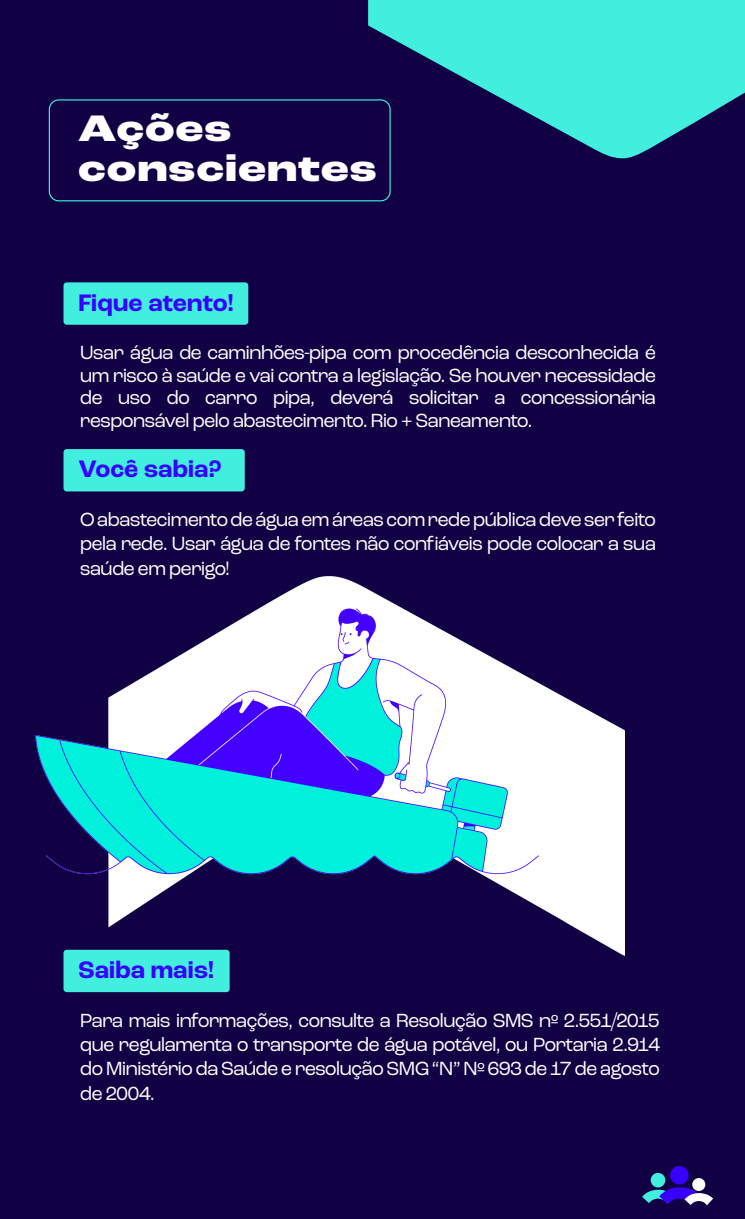
<style>
.page{position:relative;width:745px;height:1219px;background:#fff}
.page>*{position:absolute;margin:0;border:0;box-sizing:border-box;transform-origin:0 0}
.t1{font:800 expanded 38.62px/39.8px "Roc Grotesk";letter-spacing:.025em;color:#fff}
.t2{font:700 25px "Roc Grotesk";letter-spacing:.005em;color:#3700ff}
.t3{font:20px/24.2px "Roc Grotesk";letter-spacing:-.05em;color:#fff;text-align:justify}
</style>
<div class="page">
<div style="left:0;top:0;width:744px;height:1218px;background:#110043"></div>
<div style="left:650px;top:1172px;width:14px;height:15px;background:#42eedd;border-radius:50%"></div>
<div style="left:669px;top:1165px;width:19px;height:19px;background:#3700ff;border-radius:50%"></div>
<svg style="left:691px;top:1177px;width:13px;height:13px"></svg>
<svg style="left:642px;top:1186px;width:70px;height:19px"></svg>
<div style="left:63px;top:282px;width:185px;height:43px;background:#42eedd;border-radius:3px"></div>
<div style="left:49px;top:99px;width:341px;height:102px;border:1px solid #42eedd;border-radius:9px"></div>
<div style="left:63px;top:449px;width:181px;height:42px;background:#42eedd;border-radius:3px"></div>
<div style="left:63px;top:949px;width:166px;height:42px;background:#42eedd;border-radius:3px"></div>
<svg style="left:368px;top:0;width:376px;height:158px;fill:#42eedd"></svg>
<img style="left:36px;top:576px;width:587px;height:379px">
<h1 class="t1" style="left:78px;top:110px;width:300px">Ações conscientes</h1>
<p class="t2" style="left:78px;top:287px;width:156px">Fique atento!</p>
<p class="t3" style="left:80px;top:341px;width:577px;line-height:22.5px">Usar água de caminhões-pipa com procedência desconhecida é um risco à saúde e vai contra a legislação. Se houver necessidade de uso do carro pipa, deverá solicitar a concessionária responsável pelo abastecimento. Rio + Saneamento.</p>
<p class="t2" style="left:78px;top:453px;width:145px">Você sabia?</p>
<p class="t3" style="left:80px;top:507px;width:577px">O abastecimento de água em áreas com rede pública deve ser feito pela rede. Usar água de fontes não confiáveis pode colocar a sua saúde em perigo!</p>
<p class="t2" style="left:78px;top:953px;width:137px">Saiba mais!</p>
<p class="t3" style="left:80px;top:1007px;width:581px">Para mais informações, consulte a Resolução SMS nº 2.551/2015 que regulamenta o transporte de água potável, ou Portaria 2.914 do Ministério da Saúde e resolução SMG “N” Nº 693 de 17 de agosto de 2004.</p>
</div>
